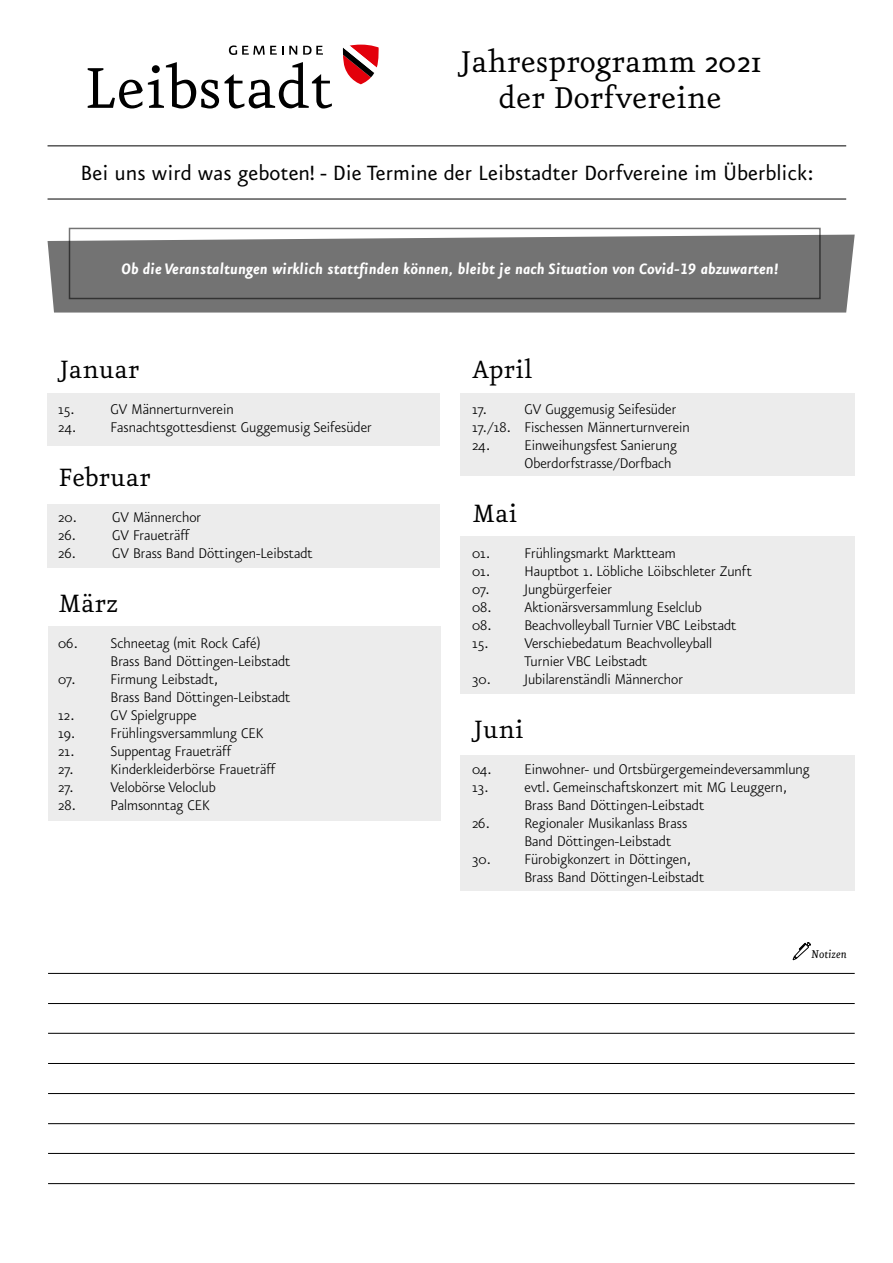
<style>
.page{position:relative;width:893px;height:1263px;background:#fff}
.page>*{position:absolute;margin:0;border:0;box-sizing:border-box;transform-origin:0 0}
.t1{font:36px/36px "Eureka";color:#000;text-align:center}
.t2{font:30px "Eureka";color:#000}
.t3{font:24.75px "Eureka Sans";color:#000}
.t4{font:italic 700 18px "Eureka Sans";color:#fff}
.t5{font:300 16.8px/18px "Eureka Sans";color:#000}
.t6{font:italic 13.5px "Eureka";color:#000}
</style>
<div class="page">
<div style="left:48px;top:393px;width:392px;height:53px;background:#ececec"></div>
<div style="left:460px;top:393px;width:395px;height:83px;background:#ececec"></div>
<div style="left:460px;top:536px;width:395px;height:157px;background:#ececec"></div>
<div style="left:460px;top:756px;width:395px;height:135px;background:#ececec"></div>
<div style="left:48px;top:504px;width:392px;height:64px;background:#ececec"></div>
<div style="left:48px;top:626px;width:393px;height:195px;background:#ececec"></div>
<hr style="left:48px;top:1183px;width:807px;height:1px;background:#000">
<hr style="left:48px;top:1123px;width:807px;height:1px;background:#000">
<hr style="left:48px;top:1093px;width:807px;height:1px;background:#000">
<hr style="left:48px;top:1153px;width:807px;height:1px;background:#000">
<svg style="left:793px;top:942px;width:18px;height:18px"></svg>
<hr style="left:48px;top:199px;width:798px;height:1px;background:#000">
<hr style="left:48px;top:146px;width:798px;height:1px;background:#000">
<svg style="left:88px;top:62px;width:244px;height:47px"></svg>
<svg style="left:343px;top:45px;width:36px;height:39px"></svg>
<svg style="left:229px;top:45px;width:54px;height:10px"></svg>
<svg style="left:289px;top:46px;width:8px;height:9px"></svg>
<svg style="left:303px;top:46px;width:20px;height:9px"></svg>
<hr style="left:48px;top:1063px;width:807px;height:1px;background:#000">
<hr style="left:48px;top:1003px;width:807px;height:1px;background:#000">
<hr style="left:48px;top:973px;width:807px;height:1px;background:#000">
<hr style="left:48px;top:1033px;width:807px;height:1px;background:#000">
<svg style="left:48px;top:235px;width:807px;height:78px;background:#787878"></svg>
<h1 class="t1" style="left:458px;top:46px;width:305px">Jahresprogramm 2021 der Dorfvereine</h1>
<h3 class="t3" style="left:81px;top:161px;width:735px">Bei uns wird was geboten! - Die Termine der Leibstadter Dorfvereine im Überblick:</h3>
<p class="t4" style="left:121px;top:259px;width:659px">Ob die Veranstaltungen wirklich stattfinden können, bleibt je nach Situation von Covid-19 abzuwarten!</p>
<h2 class="t2" style="left:58px;top:356px;width:83px">Januar</h2>
<p class="t5" style="left:58px;top:401px;width:177px">15. GV Männerturnverein</p>
<p class="t5" style="left:58px;top:419px;width:315px">24. Fasnachtsgottesdienst Guggemusig Seifesüder</p>
<h2 class="t2" style="left:58px;top:464px;width:94px">Februar</h2>
<p class="t5" style="left:58px;top:509px;width:145px">20. GV Männerchor</p>
<p class="t5" style="left:58px;top:527px;width:133px">26. GV Fraueträff</p>
<p class="t5" style="left:58px;top:545px;width:256px">26. GV Brass Band Döttingen-Leibstadt</p>
<h2 class="t2" style="left:58px;top:590px;width:62px">März</h2>
<p class="t5" style="left:111px;top:635px;width:181px;text-indent:-53px">06. Schneetag (mit Rock Café)<br>Brass Band Döttingen-Leibstadt</p>
<p class="t5" style="left:111px;top:671px;width:181px;text-indent:-53px">07. Firmung Leibstadt,<br>Brass Band Döttingen-Leibstadt</p>
<p class="t5" style="left:58px;top:707px;width:140px">12. GV Spielgruppe</p>
<p class="t5" style="left:58px;top:725px;width:207px">19. Frühlingsversammlung CEK</p>
<p class="t5" style="left:58px;top:743px;width:175px">21. Suppentag Fraueträff</p>
<p class="t5" style="left:58px;top:761px;width:219px">27. Kinderkleiderbörse Fraueträff</p>
<p class="t5" style="left:58px;top:779px;width:159px">27. Velobörse Veloclub</p>
<p class="t5" style="left:58px;top:797px;width:153px">28. Palmsonntag CEK</p>
<h2 class="t2" style="left:472px;top:356px;width:62px">April</h2>
<p class="t5" style="left:472px;top:401px;width:219px">17. GV Guggemusig Seifesüder<br>17./18. Fischessen Männerturnverein</p>
<p class="t5" style="left:524px;top:437px;width:154px;text-indent:-52px">24. Einweihungsfest Sanierung<br>Oberdorfstrasse/Dorfbach</p>
<h2 class="t2" style="left:472px;top:500px;width:47px">Mai</h2>
<p class="t5" style="left:472px;top:545px;width:205px">01. Frühlingsmarkt Marktteam</p>
<p class="t5" style="left:472px;top:563px;width:281px">01. Hauptbot 1. Löbliche Löibschleter Zunft</p>
<p class="t5" style="left:472px;top:581px;width:141px">07. Jungbürgerfeier</p>
<p class="t5" style="left:472px;top:599px;width:231px">08. Aktionärsversammlung Eselclub</p>
<p class="t5" style="left:472px;top:617px;width:266px">08. Beachvolleyball Turnier VBC Leibstadt</p>
<p class="t5" style="left:524px;top:635px;width:189px;text-indent:-52px">15. Verschiebedatum Beachvolleyball<br>Turnier VBC Leibstadt</p>
<p class="t5" style="left:472px;top:671px;width:212px">30. Jubilarenständli Männerchor</p>
<h2 class="t2" style="left:472px;top:716px;width:53px">Juni</h2>
<p class="t5" style="left:472px;top:761px;width:339px">04. Einwohner- und Ortsbürgergemeindeversammlung</p>
<p class="t5" style="left:524px;top:779px;width:264px;text-indent:-52px">13. evtl. Gemeinschaftskonzert mit MG Leuggern,<br>Brass Band Döttingen-Leibstadt</p>
<p class="t5" style="left:524px;top:815px;width:164px;text-indent:-52px">26. Regionaler Musikanlass Brass<br>Band Döttingen-Leibstadt</p>
<p class="t5" style="left:524px;top:851px;width:181px;text-indent:-52px">30. Fürobigkonzert in Döttingen,<br>Brass Band Döttingen-Leibstadt</p>
<p class="t6" style="left:811px;top:948px;width:37px">Notizen</p>
</div>
